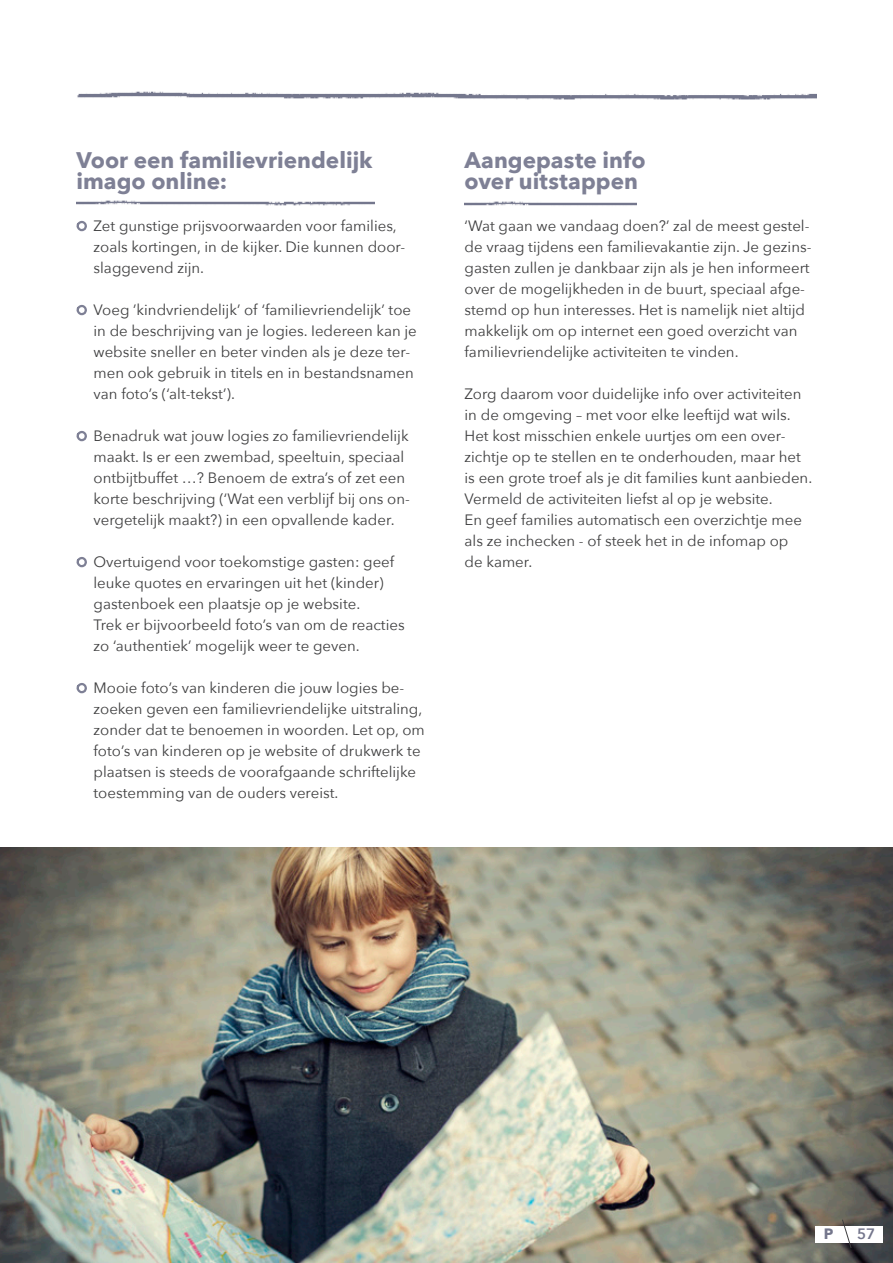
<style>
.page{position:relative;width:893px;height:1263px;background:#fff}
.page>*{position:absolute;margin:0;border:0;box-sizing:border-box;transform-origin:0 0}
.Titel_Body{font:700 22.5px/21px "Avenir Next";color:#7e8095}
.BODY{font:15px/21px "Avenir Next";color:#3e3e3f}
.t1{font:600 15px "Avenir Next";color:#74768c}
.t2{font:700 15px "Avenir Next";color:#74768c}
</style>
<div class="page">
<img style="left:0;top:847px;width:893px;height:416px">
<svg style="left:76px;top:220px;width:11px;height:12px"></svg>
<svg style="left:76px;top:304px;width:11px;height:12px"></svg>
<svg style="left:76px;top:430px;width:11px;height:12px"></svg>
<svg style="left:76px;top:557px;width:11px;height:11px"></svg>
<svg style="left:76px;top:683px;width:11px;height:11px"></svg>
<div style="left:815px;top:1226px;width:68px;height:17px;background:#fff"></div>
<svg style="left:841px;top:1219px;width:11px;height:30px"></svg>
<img style="left:77px;top:200px;width:297px;height:6px">
<img style="left:465px;top:201px;width:172px;height:5px">
<img style="left:77px;top:91px;width:739px;height:9px">
<p class="Titel_Body" style="left:77px;top:149px;width:298px">Voor een familievriendelijk imago online:</p>
<p class="BODY" style="left:94px;top:215px;width:313px">Zet gunstige prijsvoorwaarden voor families, zoals kortingen, in de kijker. Die kunnen door&shy;slaggevend zijn.</p>
<p class="BODY" style="left:94px;top:299px;width:325px">Voeg ’kindvriendelijk’ of ‘familievriendelijk’ toe in de beschrijving van je logies. Iedereen kan je website sneller en beter vinden als je deze ter&shy;men ook gebruik in titels en in bestandsnamen van foto’s (‘alt-tekst’).</p>
<p class="BODY" style="left:94px;top:425px;width:318px">Benadruk wat jouw logies zo familievriendelijk maakt. Is er een zwembad, speeltuin, speciaal ontbijtbuffet …? Benoem de extra’s of zet een korte beschrijving (‘Wat een verblijf bij ons on&shy;vergetelijk maakt?) in een opvallende kader.</p>
<p class="BODY" style="left:94px;top:551px;width:313px">Overtuigend voor toekomstige gasten: geef leuke quotes en ervaringen uit het (kinder) gastenboek een plaatsje op je website.<br>Trek er bijvoorbeeld foto’s van om de reacties zo ‘authentiek’ mogelijk weer te geven.</p>
<p class="BODY" style="left:94px;top:677px;width:333px">Mooie foto’s van kinderen die jouw logies be&shy;zoeken geven een familievriendelijke uitstraling, zonder dat te benoemen in woorden. Let op, om foto’s van kinderen op je website of drukwerk te plaatsen is steeds de voorafgaande schriftelijke toestemming van de ouders vereist.</p>
<p class="Titel_Body" style="left:465px;top:149px;width:183px">Aangepaste info</p>
<p class="Titel_Body" style="left:465px;top:170px;width:175px">over uitstappen</p>
<p class="BODY" style="left:465px;top:215px;width:348px">‘Wat gaan we vandaag doen?’ zal de meest gestel&shy;de vraag tijdens een familievakantie zijn. Je gezins&shy;gasten zullen je dankbaar zijn als je hen informeert over de mogelijkheden in de buurt, speciaal afge&shy;stemd op hun interesses. Het is namelijk niet altijd makkelijk om op internet een goed overzicht van familievriendelijke activiteiten te vinden.</p>
<p class="BODY" style="left:465px;top:383px;width:349px">Zorg daarom voor duidelijke info over activiteiten in de omgeving – met voor elke leeftijd wat wils.<br>Het kost misschien enkele uurtjes om een over&shy;zichtje op te stellen en te onderhouden, maar het is een grote troef als je dit families kunt aanbieden.<br>Vermeld de activiteiten liefst al op je website.<br>En geef families automatisch een overzichtje mee als ze inchecken - of steek het in de infomap op<br>de kamer.</p>
<p class="t2" style="left:824px;top:1221px;width:11px">P</p>
<p class="t1" style="left:857px;top:1221px;width:20px">57</p>
</div>
